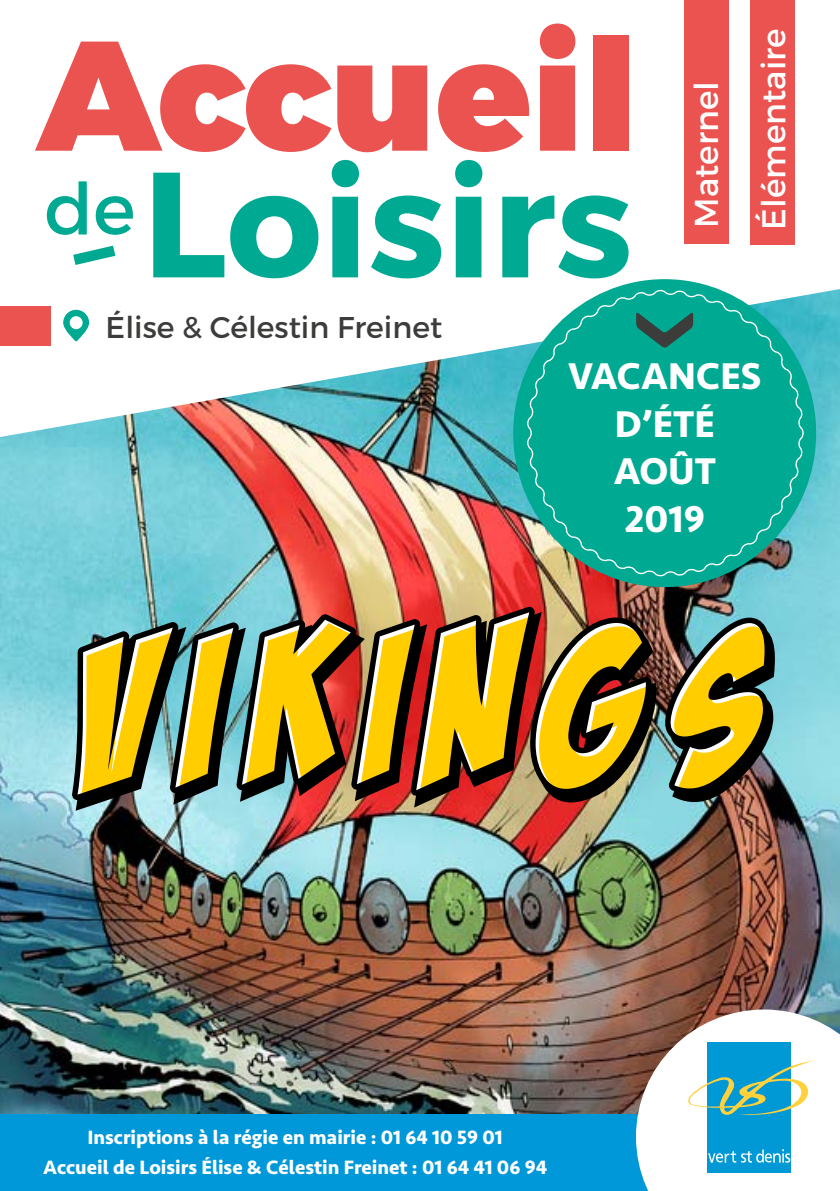
<style>
.page{position:relative;width:840px;height:1191px;background:#fff}
.page>*{position:absolute;margin:0;border:0;box-sizing:border-box;transform-origin:0 0}
.t1{font:900 155.6px "Montserrat";color:#ea5350}
.t2{font:700 149.6px "Montserrat";color:#00a991}
.t3{font:71.6px "Montserrat";color:#00a991}
.t4{font:700 38.6px "Seravek";color:#fff}
.t5{font:33px "Montserrat";color:#fff}
.t6{font:30px "Montserrat";color:#3c3c3b}
.t7{font:700 20px "Seravek";color:#fff}
</style>
<div class="page">
<img style="left:0;top:437px;width:839px;height:677px">
<svg style="left:1px;top:0;width:838px;height:437px"></svg>
<div style="left:0;top:306px;width:51px;height:40px;background:#ea5350"></div>
<svg style="left:64px;top:310px;width:24px;height:31px"></svg>
<div style="left:63px;top:310px;width:26px;height:31px;border:1px solid #00a991;border-radius:12px"></div>
<div style="left:70px;top:316px;width:13px;height:13px;background:#fff;border-radius:50%"></div>
<div style="left:0;top:1114px;width:675px;height:77px;background:#0098d8"></div>
<svg style="left:62px;top:238px;width:65px;height:34px"></svg>
<div style="left:684px;top:0;width:44px;height:243px;background:#ea5350"></div>
<div style="left:750px;top:0;width:44px;height:245px;background:#ea5350"></div>
<svg style="left:635px;top:1009px;width:204px;height:182px"></svg>
<div style="left:513px;top:279px;width:302px;height:308px;background:#00a991;border-radius:50%"></div>
<svg style="left:525px;top:290px;width:278px;height:288px"></svg>
<svg style="left:635px;top:311px;width:57px;height:38px"></svg>
<img style="left:663px;top:617px;width:111px;height:185px">
<img style="left:72px;top:607px;width:584px;height:204px">
<p class="t1" style="left:36px;top:-2px;width:602px">Accueil</p>
<p class="t2" style="left:143px;top:131px;width:491px">Loisirs</p>
<p class="t3" style="left:44px;top:165px;width:92px">de</p>
<p class="t6" style="left:105px;top:309px;width:338px">Élise &amp; Célestin Freinet</p>
<p class="t5" style="left:685px;top:228px;width:148px;rotate:-90deg">Maternel</p>
<p class="t5" style="left:753px;top:229px;width:203px;rotate:-90deg">Élémentaire</p>
<p class="t4" style="left:568px;top:345px;width:194px">VACANCES</p>
<p class="t4" style="left:614px;top:393px;width:102px">D’ÉTÉ</p>
<p class="t4" style="left:613px;top:440px;width:104px">AOÛT</p>
<p class="t4" style="left:624px;top:488px;width:82px">2019</p>
<p class="t7" style="left:87px;top:1121px;width:416px">Inscriptions à la régie en mairie : 01 64 10 59 01</p>
<p class="t7" style="left:43px;top:1151px;width:505px">Accueil de Loisirs Élise &amp; Célestin Freinet : 01 64 41 06 94</p>
</div>
